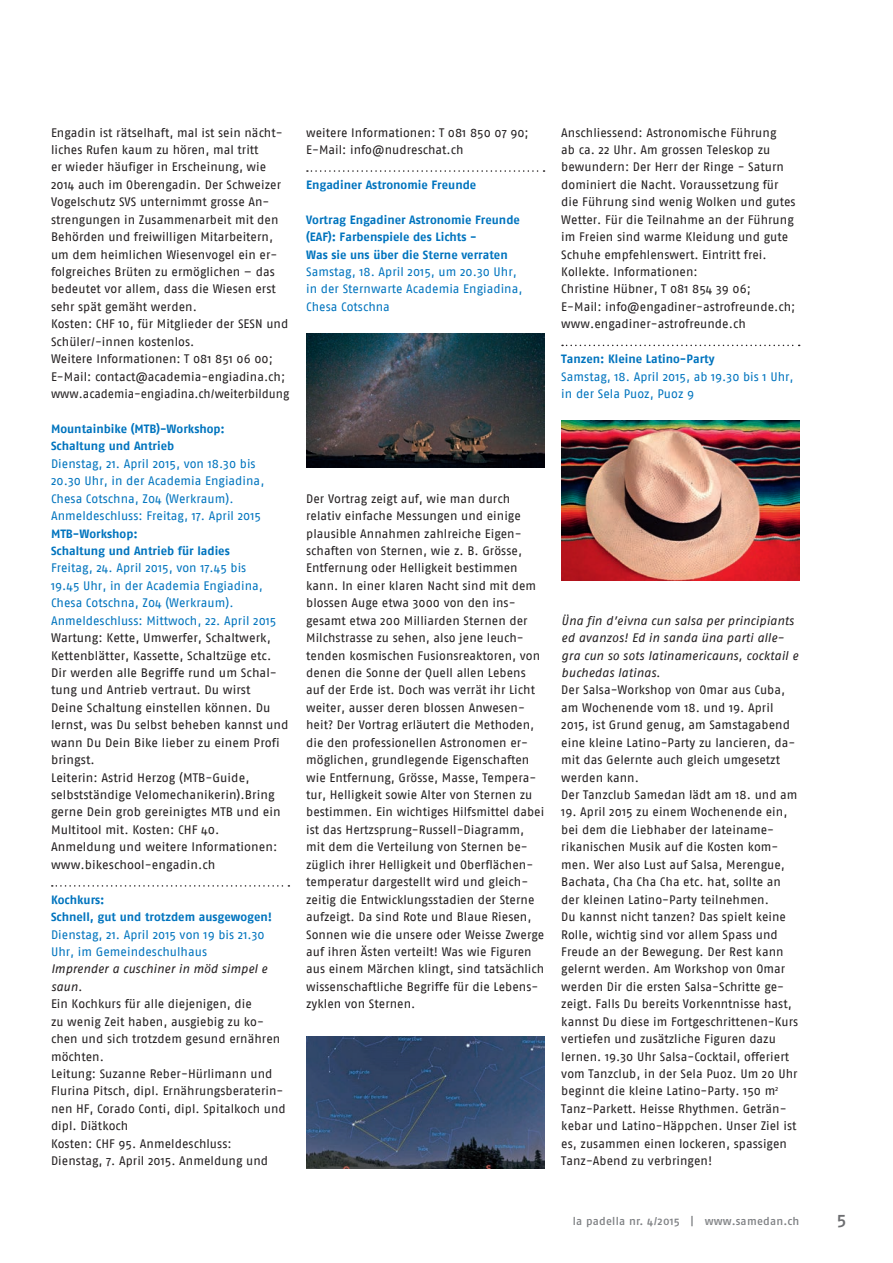
<style>
.page{position:relative;width:893px;height:1263px;background:#fff}
.page>*{position:absolute;margin:0;border:0;box-sizing:border-box;transform-origin:0 0}
.t1{font:18px "Fago No Med";color:#6c6d70}
.t2{font:12.3px/17.4px "Fago No";letter-spacing:.005em;color:#231f20}
.t3{font:12.3px/17.4px "Fago No";letter-spacing:.005em;color:#0074be}
.t4{font:italic 12.3px/17.4px "Fago No";letter-spacing:.005em;color:#231f20}
.t5{font:700 12px/17.4px "Fago No Lf";color:#0074be}
.t6{font:11.25px "Fago No Med";letter-spacing:.02em;color:#808285}
</style>
<div class="page">
<svg style="left:52px;top:885px;width:237px;height:2px"></svg>
<svg style="left:307px;top:170px;width:238px;height:2px"></svg>
<img style="left:306px;top:334px;width:238px;height:134px">
<img style="left:306px;top:1036px;width:238px;height:133px">
<svg style="left:562px;top:345px;width:238px;height:1px"></svg>
<img style="left:561px;top:420px;width:238px;height:160px">
<p class="t2" style="left:51px;top:123px;width:240px">Engadin ist rätselhaft, mal ist sein nächt&shy;liches Rufen kaum zu hören, mal tritt<br>er wieder häufiger in Erscheinung, wie 2014 auch im Oberengadin. Der Schweizer Vogelschutz SVS unternimmt grosse An&shy;strengungen in Zusammenarbeit mit den Behörden und freiwilligen Mitarbeitern, um dem heimlichen Wiesenvogel ein er&shy;folgreiches Brüten zu ermöglichen – das bedeutet vor allem, dass die Wiesen erst sehr spät gemäht werden.<br>Kosten: CHF 10, für Mitglieder der SESN und Schüler/-innen kostenlos.<br>Weitere Informationen: T 081 851 06 00; E-Mail: contact@academia-engiadina.ch; www.academia-engiadina.ch/weiterbildung</p>
<p class="t5" style="left:51px;top:420px;width:175px">Mountainbike (MTB)-Workshop:<br>Schaltung und Antrieb</p>
<p class="t3" style="left:51px;top:455px;width:215px">Dienstag, 21. April 2015, von 18.30 bis 20.30 Uhr, in der Academia Engiadina, Chesa Cotschna, Z04 (Werkraum).<br>Anmeldeschluss: Freitag, 17. April 2015</p>
<p class="t5" style="left:51px;top:524px;width:180px">MTB-Workshop:<br>Schaltung und Antrieb für ladies</p>
<p class="t3" style="left:51px;top:559px;width:227px">Freitag, 24. April 2015, von 17.45 bis 19.45 Uhr, in der Academia Engiadina, Chesa Cotschna, Z04 (Werkraum).<br>Anmeldeschluss: Mittwoch, 22. April 2015</p>
<p class="t2" style="left:51px;top:629px;width:239px">Wartung: Kette, Umwerfer, Schaltwerk, Kettenblätter, Kassette, Schaltzüge etc.<br>Dir werden alle Begriffe rund um Schal&shy;tung und Antrieb vertraut. Du wirst<br>Deine Schaltung einstellen können. Du lernst, was Du selbst beheben kannst und wann Du Dein Bike lieber zu einem Profi bringst.<br>Leiterin: Astrid Herzog (MTB-Guide, selbstständige Velomechanikerin).Bring gerne Dein grob gereinigtes MTB und ein Multitool mit. Kosten: CHF 40.<br>Anmeldung und weitere Informationen: www.bikeschool-engadin.ch</p>
<p class="t5" style="left:51px;top:890px;width:223px">Kochkurs:<br>Schnell, gut und trotzdem ausgewogen!</p>
<p class="t3" style="left:51px;top:925px;width:215px">Dienstag, 21. April 2015 von 19 bis 21.30<br>Uhr, im Gemeindeschulhaus</p>
<p class="t4" style="left:51px;top:960px;width:218px">Imprender a cuschiner in möd simpel e saun.</p>
<p class="t2" style="left:51px;top:995px;width:236px">Ein Kochkurs für alle diejenigen, die<br>zu wenig Zeit haben, ausgiebig zu ko&shy;chen und sich trotzdem gesund ernähren möchten.<br>Leitung: Suzanne Reber-Hürlimann und Flurina Pitsch, dipl. Ernährungsberaterin&shy;nen HF, Corado Conti, dipl. Spitalkoch und dipl. Diätkoch<br>Kosten: CHF 95. Anmeldeschluss:<br>Dienstag, 7. April 2015. Anmeldung und</p>
<p class="t2" style="left:306px;top:123px;width:224px">weitere Informationen: T 081 850 07 90;<br>E-Mail: info@nudreschat.ch</p>
<p class="t5" style="left:306px;top:176px;width:172px">Engadiner Astronomie Freunde</p>
<p class="t5" style="left:306px;top:211px;width:215px">Vortrag Engadiner Astronomie Freunde (EAF): Farbenspiele des Lichts -<br>Was sie uns über die Sterne verraten</p>
<p class="t3" style="left:306px;top:263px;width:218px">Samstag, 18. April 2015, um 20.30 Uhr, in der Sternwarte Academia Engiadina,<br>Chesa Cotschna</p>
<p class="t2" style="left:306px;top:489px;width:240px">Der Vortrag zeigt auf, wie man durch relativ einfache Messungen und einige plausible Annahmen zahlreiche Eigen&shy;schaften von Sternen, wie z. B. Grösse, Entfernung oder Helligkeit bestimmen kann. In einer klaren Nacht sind mit dem blossen Auge etwa 3000 von den ins&shy;gesamt etwa 200 Milliarden Sternen der Milchstrasse zu sehen, also jene leuch&shy;tenden kosmischen Fusionsreaktoren, von denen die Sonne der Quell allen Lebens auf der Erde ist. Doch was verrät ihr Licht weiter, ausser deren blossen Anwesen&shy;heit? Der Vortrag erläutert die Methoden, die den professionellen Astronomen er&shy;möglichen, grundlegende Eigenschaften wie Entfernung, Grösse, Masse, Tempera&shy;tur, Helligkeit sowie Alter von Sternen zu bestimmen. Ein wichtiges Hilfsmittel dabei ist das Hertzsprung-Russell-Diagramm, mit dem die Verteilung von Sternen be&shy;züglich ihrer Helligkeit und Oberflächen&shy;temperatur dargestellt wird und gleich&shy;zeitig die Entwicklungsstadien der Sterne aufzeigt. Da sind Rote und Blaue Riesen, Sonnen wie die unsere oder Weisse Zwerge auf ihren Ästen verteilt! Was wie Figuren aus einem Märchen klingt, sind tatsächlich wissenschaftliche Begriffe für die Lebens&shy;zyklen von Sternen.</p>
<p class="t2" style="left:561px;top:123px;width:236px">Anschliessend: Astronomische Führung<br>ab ca. 22 Uhr. Am grossen Teleskop zu bewundern: Der Herr der Ringe - Saturn dominiert die Nacht. Voraussetzung für die Führung sind wenig Wolken und gutes Wetter. Für die Teilnahme an der Führung im Freien sind warme Kleidung und gute Schuhe empfehlenswert. Eintritt frei.<br>Kollekte. Informationen:<br>Christine Hübner, T 081 854 39 06;<br>E-Mail: info@engadiner-astrofreunde.ch; www.engadiner-astrofreunde.ch</p>
<p class="t5" style="left:561px;top:350px;width:155px">Tanzen: Kleine Latino-Party</p>
<p class="t3" style="left:561px;top:367px;width:234px">Samstag, 18. April 2015, ab 19.30 bis 1 Uhr, in der Sela Puoz, Puoz 9</p>
<p class="t4" style="left:561px;top:612px;width:238px">Üna fin d’eivna cun salsa per principiants ed avanzos! Ed in sanda üna parti alle&shy;gra cun so sots latinamericauns, cocktail e buchedas latinas.</p>
<p class="t2" style="left:561px;top:681px;width:238px">Der Salsa-Workshop von Omar aus Cuba, am Wochenende vom 18. und 19. April 2015, ist Grund genug, am Samstagabend eine kleine Latino-Party zu lancieren, da&shy;mit das Gelernte auch gleich umgesetzt werden kann.<br>Der Tanzclub Samedan lädt am 18. und am</p>
<p class="t2" style="left:561px;top:803px;width:239px">19. April 2015 zu einem Wochenende ein, bei dem die Liebhaber der lateiname&shy;rikanischen Musik auf die Kosten kom&shy;men. Wer also Lust auf Salsa, Merengue, Bachata, Cha Cha Cha etc. hat, sollte an der kleinen Latino-Party teilnehmen.<br>Du kannst nicht tanzen? Das spielt keine Rolle, wichtig sind vor allem Spass und Freude an der Bewegung. Der Rest kann gelernt werden. Am Workshop von Omar werden Dir die ersten Salsa-Schritte ge&shy;zeigt. Falls Du bereits Vorkenntnisse hast, kannst Du diese im Fortgeschrittenen-Kurs vertiefen und zusätzliche Figuren dazu lernen. 19.30 Uhr Salsa-Cocktail, offeriert vom Tanzclub, in der Sela Puoz. Um 20 Uhr beginnt die kleine Latino-Party. 150 m<sup>2<br></sup>Tanz-Parkett. Heisse Rhythmen. Geträn&shy;kebar und Latino-Häppchen. Unser Ziel ist es, zusammen einen lockeren, spassigen Tanz-Abend zu verbringen!</p>
<p class="t6" style="left:573px;top:1214px;width:228px">la padella nr. 4/2015 | www.samedan.ch</p>
<h1 class="t1" style="left:837px;top:1208px;width:11px">5</h1>
</div>
